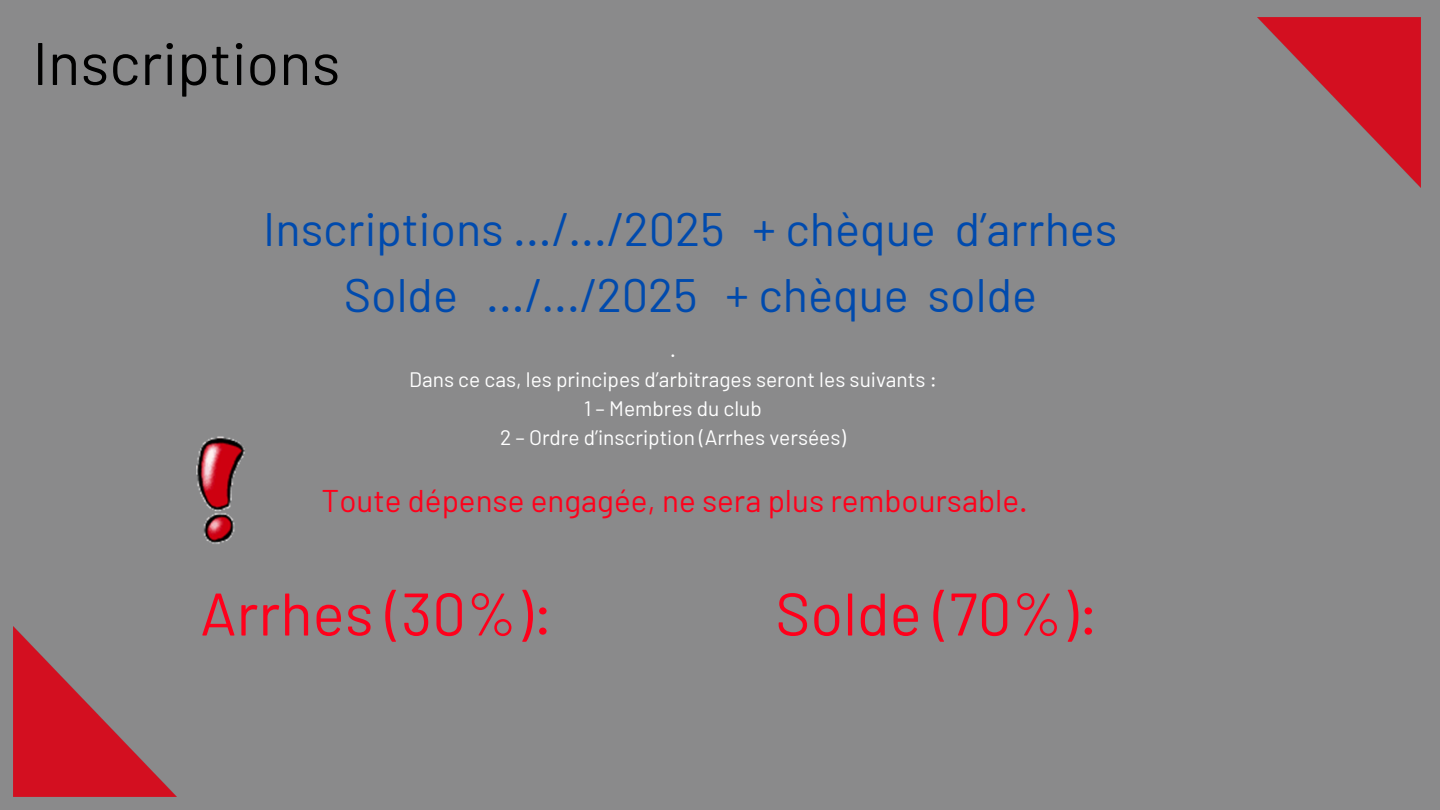
<style>
.page{position:relative;width:1440px;height:810px;background:#8a8a8b}
.page>*{position:absolute;margin:0;border:0;box-sizing:border-box;transform-origin:0 0}
.t1{font:60px "Barlow";color:#ff001b}
.t2{font:60px "Barlow";color:#000}
.t3{font:46.9px "Barlow";color:#004aad}
.t4{font:31.4px "Barlow";color:#ff001b}
.t5{font:20.9px "Barlow";color:#fff}
</style>
<div class="page">
<img style="left:1258px;top:17px;width:163px;height:171px">
<img style="left:196px;top:436px;width:49px;height:108px">
<img style="left:14px;top:627px;width:163px;height:170px">
<p class="t2" style="left:32px;top:25px;width:309px">Inscriptions</p>
<p class="t3" style="left:263px;top:199px;width:856px">Inscriptions .../.../2025 + chèque d’arrhes</p>
<p class="t3" style="left:344px;top:265px;width:695px">Solde .../.../2025 + chèque solde</p>
<p class="t5" style="left:670px;top:336px;width:7px">.</p>
<p class="t5" style="left:409px;top:366px;width:529px">Dans ce cas, les principes d’arbitrages seront les suivants :</p>
<p class="t5" style="left:584px;top:395px;width:179px">1 – Membres du club</p>
<p class="t5" style="left:500px;top:424px;width:347px">2 – Ordre d’inscription (Arrhes versées)</p>
<p class="t4" style="left:322px;top:481px;width:708px">Toute dépense engagée, ne sera plus remboursable.</p>
<p class="t1" style="left:200px;top:576px;width:354px">Arrhes (30%):</p>
<p class="t1" style="left:775px;top:576px;width:325px">Solde (70%):</p>
</div>
